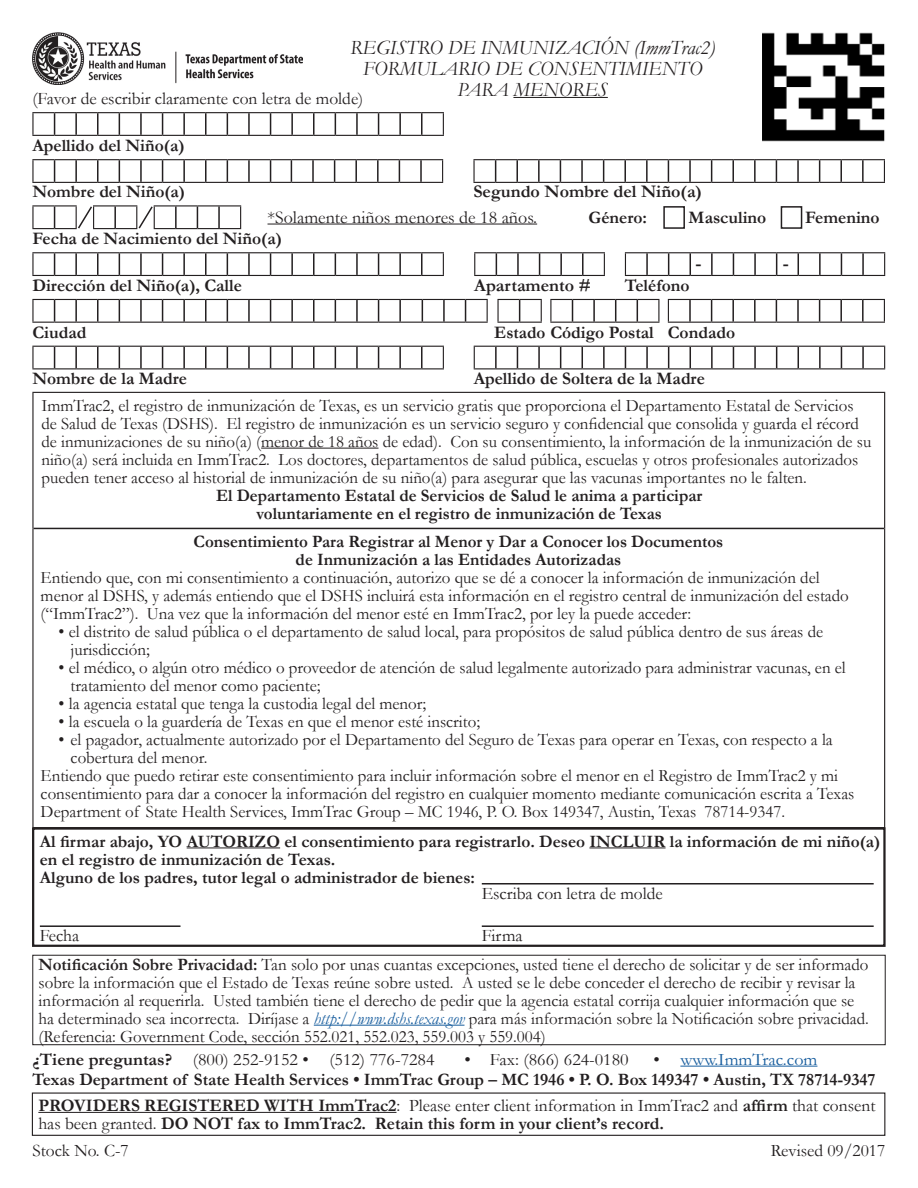
<style>
.page{position:relative;width:918px;height:1188px;background:#fff}
.page>*{position:absolute;margin:0;border:0;box-sizing:border-box;transform-origin:0 0}
.t1{font:italic 20.4px "Garamond";color:#231f20}
.t2{font:18px "Garamond";color:#231f20}
.t3{font:700 18px "Garamond";color:#231f20}
.t4{font:700 17.85px "Garamond";color:#231f20}
.t5{font:700 17.7px/18px "Garamond";color:#231f20}
.t6{font:17.7px "Garamond";color:#231f20}
.t7{font:17.4px/18px "Garamond";color:#231f20}
.t8{font:700 17.4px/18px "Garamond";color:#231f20}
.t9{font:17.4px "Garamond";color:#175d9e}
.s1{font-weight:700}
.s2{font-style:italic;color:#175d9e}
.s3{color:#231f20}
.s4{font-weight:400}
</style>
<div class="page">
<hr style="left:513px;top:97px;width:95px;height:1px;background:#231f20">
<img style="left:32px;top:32px;width:270px;height:52px">
<hr style="left:314px;top:1025px;width:150px;height:1px;background:#175d9e">
<div style="left:32px;top:955px;width:854px;height:90px;border:1px solid #231f20"></div>
<hr style="left:680px;top:1066px;width:137px;height:1px;background:#175d9e">
<hr style="left:38px;top:1112px;width:358px;height:1px;background:#231f20">
<div style="left:32px;top:1093px;width:853px;height:43px;border:1px solid #231f20"></div>
<div style="left:32px;top:827px;width:854px;height:120px;border:2px solid #231f20"></div>
<hr style="left:187px;top:848px;width:93px;height:1px;background:#231f20">
<hr style="left:589px;top:848px;width:77px;height:1px;background:#231f20">
<hr style="left:482px;top:883px;width:392px;height:2px;background:#231f20">
<hr style="left:482px;top:925px;width:392px;height:2px;background:#231f20">
<hr style="left:40px;top:925px;width:141px;height:2px;background:#231f20">
<hr style="left:34px;top:528px;width:850px;height:1px;background:#231f20">
<hr style="left:32px;top:392px;width:853px;height:1px;background:#231f20">
<hr style="left:32px;top:393px;width:2px;height:135px;background:#231f20">
<hr style="left:884px;top:393px;width:1px;height:135px;background:#231f20">
<hr style="left:32px;top:528px;width:2px;height:299px;background:#231f20">
<hr style="left:884px;top:528px;width:1px;height:299px;background:#231f20">
<hr style="left:32px;top:827px;width:853px;height:1px;background:#231f20">
<hr style="left:261px;top:448px;width:118px;height:1px;background:#231f20">
<img style="left:763px;top:32px;width:122px;height:109px">
<hr style="left:268px;top:224px;width:269px;height:1px;background:#231f20">
<div style="left:663px;top:206px;width:22px;height:23px;border:2px solid #231f20"></div>
<div style="left:781px;top:206px;width:21px;height:23px;border:2px solid #231f20"></div>
<svg style="left:32px;top:205px;width:209px;height:25px"></svg>
<svg style="left:32px;top:252px;width:412px;height:24px"></svg>
<svg style="left:474px;top:252px;width:131px;height:24px"></svg>
<svg style="left:625px;top:252px;width:260px;height:24px"></svg>
<svg style="left:32px;top:112px;width:412px;height:24px"></svg>
<svg style="left:32px;top:299px;width:456px;height:24px"></svg>
<svg style="left:497px;top:299px;width:45px;height:24px"></svg>
<svg style="left:550px;top:299px;width:109px;height:24px"></svg>
<svg style="left:668px;top:299px;width:217px;height:24px"></svg>
<svg style="left:32px;top:346px;width:412px;height:23px"></svg>
<svg style="left:474px;top:346px;width:411px;height:23px"></svg>
<svg style="left:473px;top:159px;width:412px;height:24px"></svg>
<svg style="left:32px;top:159px;width:411px;height:24px"></svg>
<p class="t1" style="left:350px;top:34px;width:367px">REGISTRO DE INMUNIZACIÓN (ImmTrac2)</p>
<p class="t1" style="left:363px;top:55px;width:341px">FORMULARIO DE CONSENTIMIENTO</p>
<p class="t1" style="left:457px;top:76px;width:152px">PARA MENORES</p>
<p class="t6" style="left:32px;top:87px;width:332px">(Favor de escribir claramente con letra de molde)</p>
<p class="t5" style="left:32px;top:137px;width:154px">Apellido del Niño(a)</p>
<p class="t5" style="left:32px;top:183px;width:154px">Nombre del Niño(a)</p>
<p class="t4" style="left:473px;top:180px;width:230px">Segundo Nombre del Niño(a)</p>
<p class="t2" style="left:268px;top:205px;width:271px">*Solamente niños menores de 18 años.</p>
<p class="t8" style="left:589px;top:209px;width:60px">Género:</p>
<p class="t5" style="left:689px;top:209px;width:79px">Masculino</p>
<p class="t5" style="left:805px;top:209px;width:76px">Femenino</p>
<p class="t5" style="left:32px;top:230px;width:251px">Fecha de Nacimiento del Niño(a)</p>
<p class="t3" style="left:696px;top:251px;width:7px">-</p>
<p class="t3" style="left:783px;top:251px;width:7px">-</p>
<p class="t5" style="left:32px;top:276px;width:211px">Dirección del Niño(a), Calle</p>
<p class="t4" style="left:474px;top:273px;width:118px">Apartamento #</p>
<p class="t5" style="left:625px;top:276px;width:66px">Teléfono</p>
<p class="t5" style="left:32px;top:323px;width:56px">Ciudad</p>
<p class="t5" style="left:494px;top:323px;width:161px">Estado Código Postal</p>
<p class="t5" style="left:668px;top:323px;width:69px">Condado</p>
<p class="t5" style="left:32px;top:369px;width:156px">Nombre de la Madre</p>
<p class="t5" style="left:474px;top:369px;width:233px">Apellido de Soltera de la Madre</p>
<p class="t7" style="left:41px;top:396px;width:831px">ImmTrac2, el registro de inmunización de Texas, es un servicio gratis que proporciona el Departamento Estatal de Servicios de Salud de Texas (DSHS). El registro de inmunización es un servicio seguro y confidencial que consolida y guarda el récord de inmunizaciones de su niño(a) (menor de 18 años de edad). Con su consentimiento, la información de la inmunización de su niño(a) será incluida en ImmTrac2. Los doctores, departamentos de salud pública, escuelas y otros profesionales autorizados pueden tener acceso al historial de inmunización de su niño(a) para asegurar que las vacunas importantes no le falten.</p>
<p class="t8" style="left:216px;top:486px;width:488px">El Departamento Estatal de Servicios de Salud le anima a participar</p>
<p class="t8" style="left:257px;top:504px;width:407px">voluntariamente en el registro de inmunización de Texas</p>
<p class="t8" style="left:194px;top:533px;width:531px">Consentimiento Para Registrar al Menor y Dar a Conocer los Documentos</p>
<p class="t8" style="left:296px;top:551px;width:327px">de Inmunización a las Entidades Autorizadas</p>
<p class="t7" style="left:41px;top:568px;width:810px">Entiendo que, con mi consentimiento a continuación, autorizo que se dé a conocer la información de inmunización del menor al DSHS, y además entiendo que el DSHS incluirá esta información en el registro central de inmunización del estado (“ImmTrac2”). Una vez que la información del menor esté en ImmTrac2, por ley la puede acceder:</p>
<p class="t7" style="left:71px;top:622px;width:754px;text-indent:-12px">• el distrito de salud pública o el departamento de salud local, para propósitos de salud pública dentro de sus áreas de jurisdicción;</p>
<p class="t7" style="left:71px;top:658px;width:777px;text-indent:-12px">• el médico, o algún otro médico o proveedor de atención de salud legalmente autorizado para administrar vacunas, en el tratamiento del menor como paciente;</p>
<p class="t7" style="left:59px;top:694px;width:369px">• la agencia estatal que tenga la custodia legal del menor;</p>
<p class="t7" style="left:59px;top:712px;width:423px">• la escuela o la guardería de Texas en que el menor esté inscrito;</p>
<p class="t7" style="left:71px;top:730px;width:764px;text-indent:-12px">• el pagador, actualmente autorizado por el Departamento del Seguro de Texas para operar en Texas, con respecto a la cobertura del menor.</p>
<p class="t7" style="left:41px;top:766px;width:815px">Entiendo que puedo retirar este consentimiento para incluir información sobre el menor en el Registro de ImmTrac2 y mi consentimiento para dar a conocer la información del registro en cualquier momento mediante comunicación escrita a Texas<br>Department of State Health Services, ImmTrac Group – MC 1946, P. O. Box 149347, Austin, Texas 78714-9347.</p>
<p class="t8" style="left:40px;top:832px;width:842px">Al firmar abajo, YO AUTORIZO el consentimiento para registrarlo. Deseo INCLUIR la información de mi niño(a) en el registro de inmunización de Texas.</p>
<p class="t8" style="left:40px;top:869px;width:437px">Alguno de los padres, tutor legal o administrador de bienes:</p>
<p class="t6" style="left:482px;top:882px;width:183px">Escriba con letra de molde</p>
<p class="t6" style="left:40px;top:924px;width:41px">Fecha</p>
<p class="t6" style="left:482px;top:924px;width:42px">Firma</p>
<p class="t7" style="left:39px;top:955px;width:832px"><span class="s1">Notificación Sobre Privacidad:</span> Tan solo por unas cuantas excepciones, usted tiene el derecho de solicitar y de ser informado sobre la información que el Estado de Texas reúne sobre usted. A usted se le debe conceder el derecho de recibir y revisar la información al requerirla. Usted también tiene el derecho de pedir que la agencia estatal corrija cualquier información que se ha determinado sea incorrecta. Diríjase a <span class="s2">http://www.dshs.texas.gov</span> para más información sobre la Notificación sobre privacidad. (Referencia: Government Code, sección 552.021, 552.023, 559.003 y 559.004)</p>
<p class="t7" style="left:32px;top:1050px;width:404px"><span class="s1">¿Tiene preguntas?</span> (800) 252-9152 • (512) 776-7284</p>
<p class="t7" style="left:464px;top:1050px;width:166px">• Fax: (866) 624-0180</p>
<p class="t9" style="left:653px;top:1048px;width:166px"><span class="s3">•</span> www.ImmTrac.com</p>
<p class="t8" style="left:32px;top:1070px;width:845px">Texas Department of State Health Services • ImmTrac Group – MC 1946 • P. O. Box 149347 • Austin, TX 78714-9347</p>
<p class="t5" style="left:38px;top:1097px;width:839px">PROVIDERS REGISTERED WITH ImmTrac2<span class="s4">: Please enter client information in ImmTrac2 and</span> affirm <span class="s4">that consent has been granted.</span> DO NOT fax to ImmTrac2. Retain this form in your client’s record.</p>
<p class="t6" style="left:32px;top:1138px;width:98px">Stock No. C-7</p>
<p class="t6" style="left:771px;top:1138px;width:116px">Revised 09/2017</p>
</div>
